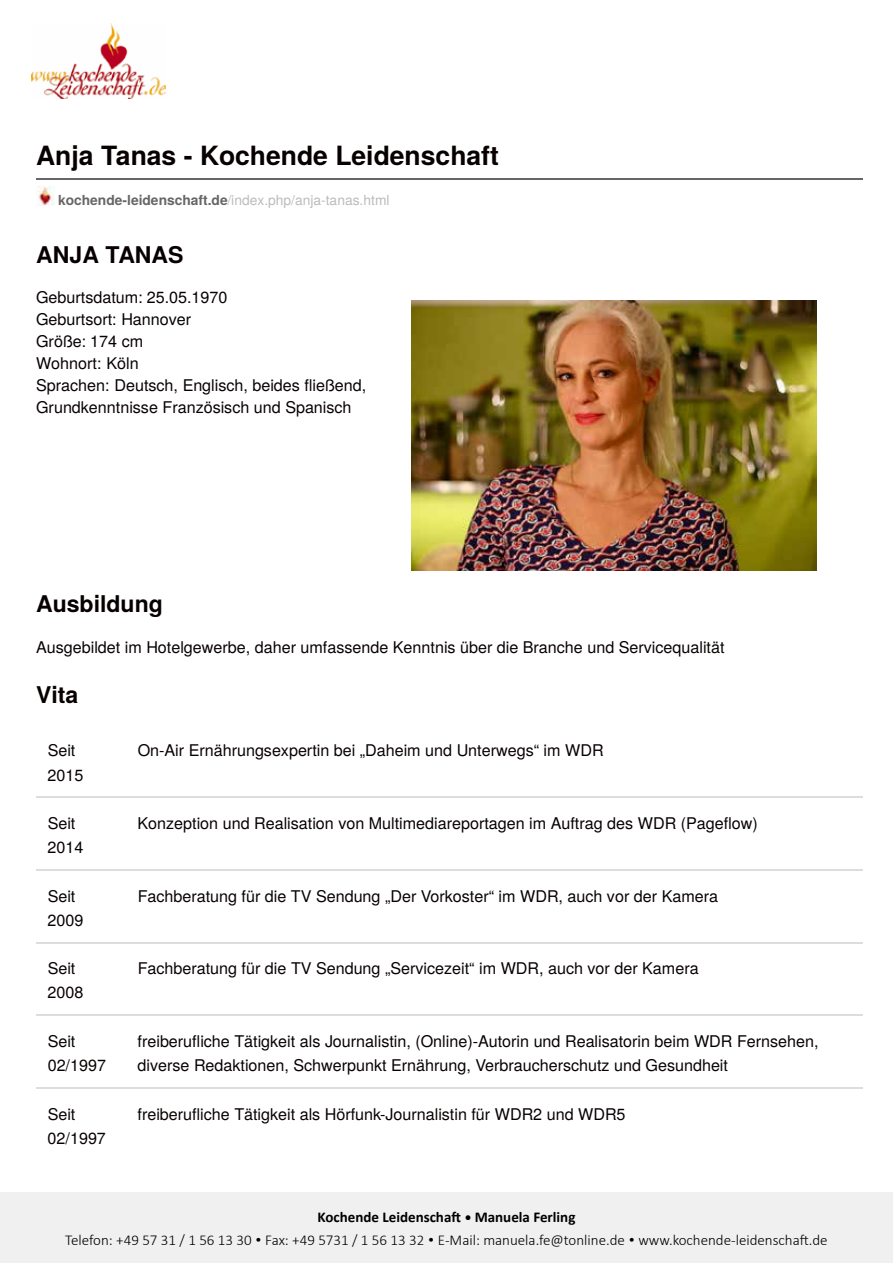
<style>
.page{position:relative;width:893px;height:1263px;background:#fff}
.page>*{position:absolute;margin:0;border:0;box-sizing:border-box;transform-origin:0 0}
.t1{font:700 26.55px "Te X Gyre Heros";color:#080000}
.t2{font:700 23.1px "Te X Gyre Heros";color:#080000}
.t3{font:16.2px/24.2px "Te X Gyre Heros";color:#080000}
.t4{font:300 15px/22.5px "Calibri";color:#000;text-align:center}
.t5{font:13.8px "Te X Gyre Heros";color:#bbb}
.s1{font-weight:700;color:#666}
.s2{font-weight:700}
.s3{font-weight:700;font-size:13.5px}
.s4{font-size:13.5px}
</style>
<div class="page">
<div style="left:0;top:1193px;width:893px;height:70px;background:#f0f0f0"></div>
<img style="left:32px;top:23px;width:134px;height:75px">
<hr style="left:36px;top:179px;width:827px;height:1px;background:#666">
<hr style="left:36px;top:797px;width:90px;height:1px;background:#ddd">
<hr style="left:126px;top:797px;width:737px;height:1px;background:#ddd">
<hr style="left:36px;top:869px;width:90px;height:1px;background:#ddd">
<hr style="left:126px;top:869px;width:737px;height:1px;background:#ddd">
<hr style="left:36px;top:942px;width:90px;height:1px;background:#ddd">
<hr style="left:126px;top:942px;width:737px;height:1px;background:#ddd">
<hr style="left:36px;top:1014px;width:90px;height:2px;background:#ddd">
<hr style="left:126px;top:1014px;width:737px;height:2px;background:#ddd">
<hr style="left:36px;top:1087px;width:90px;height:1px;background:#ddd">
<hr style="left:126px;top:1087px;width:737px;height:1px;background:#ddd">
<img style="left:412px;top:301px;width:405px;height:270px">
<img style="left:36px;top:187px;width:19px;height:18px">
<h1 class="t1" style="left:36px;top:145px;width:464px">Anja Tanas - Kochende Leidenschaft</h1>
<p class="t5" style="left:58px;top:195px;width:333px"><span class="s1">kochende-leidenschaft.de</span>/index.php/anja-tanas.html</p>
<h2 class="t2" style="left:36px;top:246px;width:149px">ANJA TANAS</h2>
<p class="t3" style="left:36px;top:288px;width:332px;line-height:21.9px">Geburtsdatum: 25.05.1970<br>Geburtsort: Hannover<br>Größe: 174 cm<br>Wohnort: Köln<br>Sprachen: Deutsch, Englisch, beides fließend,<br>Grundkenntnisse Französisch und Spanisch</p>
<h2 class="t2" style="left:36px;top:595px;width:128px">Ausbildung</h2>
<p class="t3" style="left:36px;top:636px;width:690px">Ausgebildet im Hotelgewerbe, daher umfassende Kenntnis über die Branche und Servicequalität</p>
<h2 class="t2" style="left:36px;top:686px;width:44px">Vita</h2>
<p class="t3" style="left:48px;top:740px;width:37px">Seit<br>2015</p>
<p class="t3" style="left:138px;top:740px;width:467px">On-Air Ernährungsexpertin bei „Daheim und Unterwegs“ im WDR</p>
<p class="t3" style="left:48px;top:812px;width:37px">Seit<br>2014</p>
<p class="t3" style="left:138px;top:812px;width:622px">Konzeption und Realisation von Multimediareportagen im Auftrag des WDR (Pageflow)</p>
<p class="t3" style="left:48px;top:885px;width:37px">Seit<br>2009</p>
<p class="t3" style="left:138px;top:885px;width:582px">Fachberatung für die TV Sendung „Der Vorkoster“ im WDR, auch vor der Kamera</p>
<p class="t3" style="left:48px;top:958px;width:37px">Seit<br>2008</p>
<p class="t3" style="left:138px;top:958px;width:562px">Fachberatung für die TV Sendung „Servicezeit“ im WDR, auch vor der Kamera</p>
<p class="t3" style="left:48px;top:1030px;width:60px">Seit<br>02/1997</p>
<p class="t3" style="left:138px;top:1030px;width:682px">freiberufliche Tätigkeit als Journalistin, (Online)-Autorin und Realisatorin beim WDR Fernsehen, diverse Redaktionen, Schwerpunkt Ernährung, Verbraucherschutz und Gesundheit</p>
<p class="t3" style="left:48px;top:1103px;width:60px">Seit<br>02/1997</p>
<p class="t3" style="left:138px;top:1103px;width:490px">freiberufliche Tätigkeit als Hörfunk-Journalistin für WDR2 und WDR5</p>
<p class="t4" style="left:65px;top:1206px;width:764px"><span class="s2">Kochende Leidenschaft</span> <span class="s3">•</span> <span class="s2">Manuela Ferling<br></span>Telefon: +49 57 31 / 1 56 13 30 <span class="s4">•</span> Fax: +49 5731 / 1 56 13 32 <span class="s4">•</span> E-Mail: manuela.fe@tonline.de <span class="s4">•</span> www.kochende-leidenschaft.de</p>
</div>
